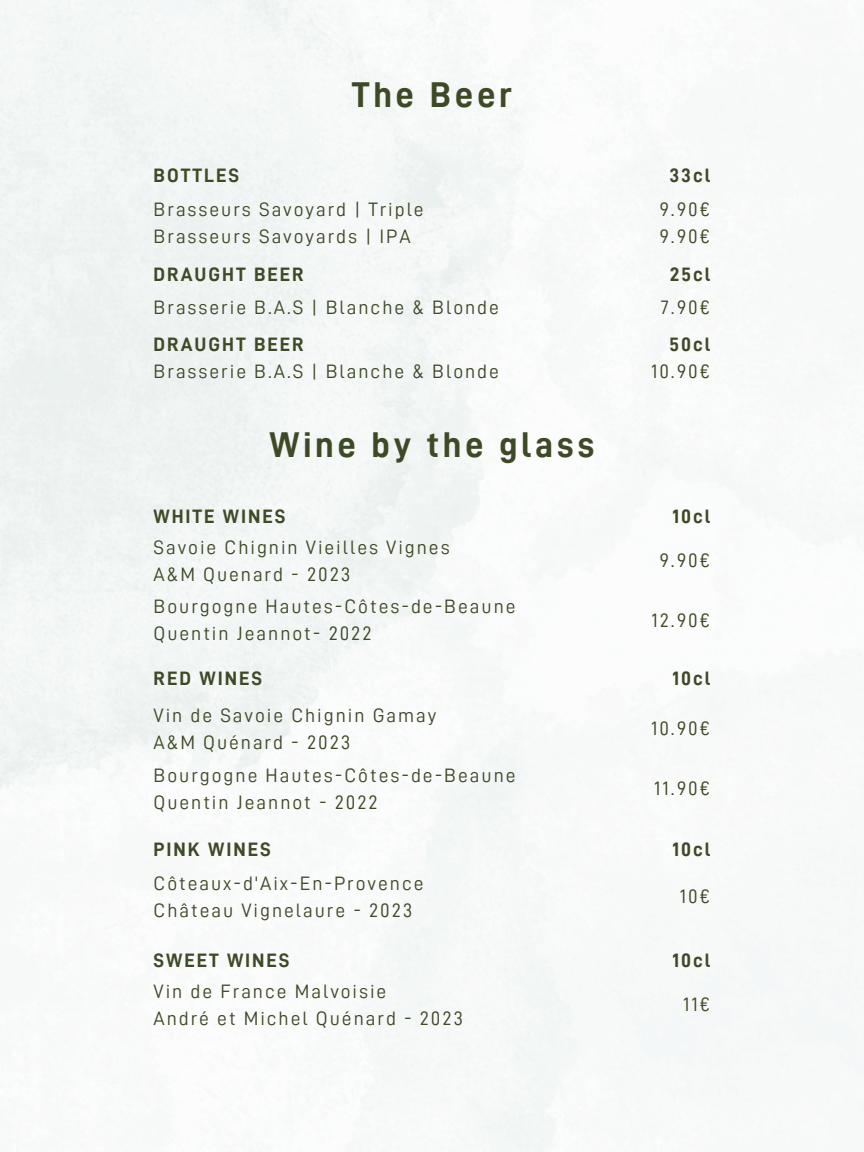
<style>
.page{position:relative;width:864px;height:1152px;background:#fff}
.page>*{position:absolute;margin:0;border:0;box-sizing:border-box;transform-origin:0 0}
.t1{font:36px "D DIN Bold";letter-spacing:.1em;color:#3e4926}
.t2{font:19.5px/27px "D DIN";letter-spacing:.1em;color:#3e4926}
.t3{font:19.5px "D DIN Bold";letter-spacing:.1em;color:#3e4926}
</style>
<div class="page">
<p class="t3" style="left:154px;top:166px;width:87px">BOTTLES</p>
<p class="t1" style="left:352px;top:77px;width:162px">The Beer</p>
<p class="t3" style="left:669px;top:166px;width:42px">33cl</p>
<p class="t2" style="left:154px;top:196px;width:272px">Brasseurs Savoyard | Triple<br>Brasseurs Savoyards | IPA</p>
<h1 class="t2" style="left:659px;top:196px;width:53px">9.90€</h1>
<h2 class="t2" style="left:659px;top:223px;width:53px">9.90€</h2>
<h2 class="t3" style="left:154px;top:265px;width:152px">DRAUGHT BEER</h2>
<h3 class="t3" style="left:670px;top:265px;width:42px">25cl</h3>
<h3 class="t2" style="left:154px;top:295px;width:347px">Brasserie B.A.S | Blanche &amp; Blonde</h3>
<p class="t2" style="left:661px;top:295px;width:51px">7.90€</p>
<p class="t3" style="left:669px;top:335px;width:42px">50cl</p>
<p class="t3" style="left:154px;top:335px;width:152px">DRAUGHT BEER</p>
<h2 class="t2" style="left:154px;top:358px;width:347px">Brasserie B.A.S | Blanche &amp; Blonde</h2>
<p class="t2" style="left:651px;top:358px;width:61px">10.90€</p>
<h3 class="t1" style="left:269px;top:427px;width:327px">Wine by the glass</h3>
<h3 class="t3" style="left:154px;top:506px;width:133px">WHITE WINES</h3>
<p class="t2" style="left:154px;top:534px;width:298px">Savoie Chignin Vieilles Vignes</p>
<p class="t2" style="left:154px;top:561px;width:198px">A&amp;M Quenard - 2023</p>
<p class="t2" style="left:154px;top:593px;width:364px">Bourgogne Hautes-Côtes-de-Beaune</p>
<p class="t2" style="left:154px;top:620px;width:219px">Quentin Jeannot- 2022</p>
<p class="t3" style="left:154px;top:669px;width:110px">RED WINES</p>
<h2 class="t2" style="left:154px;top:702px;width:284px">Vin de Savoie Chignin Gamay</h2>
<p class="t2" style="left:154px;top:729px;width:198px">A&amp;M Quénard - 2023</p>
<p class="t2" style="left:154px;top:762px;width:364px">Bourgogne Hautes-Côtes-de-Beaune<br>Quentin Jeannot - 2022</p>
<p class="t3" style="left:154px;top:840px;width:119px">PINK WINES</p>
<p class="t2" style="left:154px;top:870px;width:272px">Côteaux-d'Aix-En-Provence</p>
<p class="t2" style="left:154px;top:897px;width:260px">Château Vignelaure - 2023</p>
<p class="t3" style="left:154px;top:951px;width:138px">SWEET WINES</p>
<p class="t2" style="left:154px;top:978px;width:234px">Vin de France Malvoisie</p>
<p class="t2" style="left:154px;top:1005px;width:311px">André et Michel Quénard - 2023</p>
<h2 class="t3" style="left:672px;top:506px;width:40px">10cl</h2>
<h2 class="t2" style="left:659px;top:547px;width:53px">9.90€</h2>
<h1 class="t2" style="left:652px;top:607px;width:60px">12.90€</h1>
<p class="t3" style="left:672px;top:669px;width:40px">10cl</p>
<p class="t2" style="left:651px;top:715px;width:61px">10.90€</p>
<h3 class="t2" style="left:654px;top:775px;width:58px">11.90€</h3>
<p class="t3" style="left:672px;top:840px;width:40px">10cl</p>
<h2 class="t2" style="left:680px;top:883px;width:32px">10€</h2>
<h3 class="t3" style="left:672px;top:951px;width:40px">10cl</h3>
<h3 class="t2" style="left:683px;top:992px;width:29px">11€</h3>
</div>
